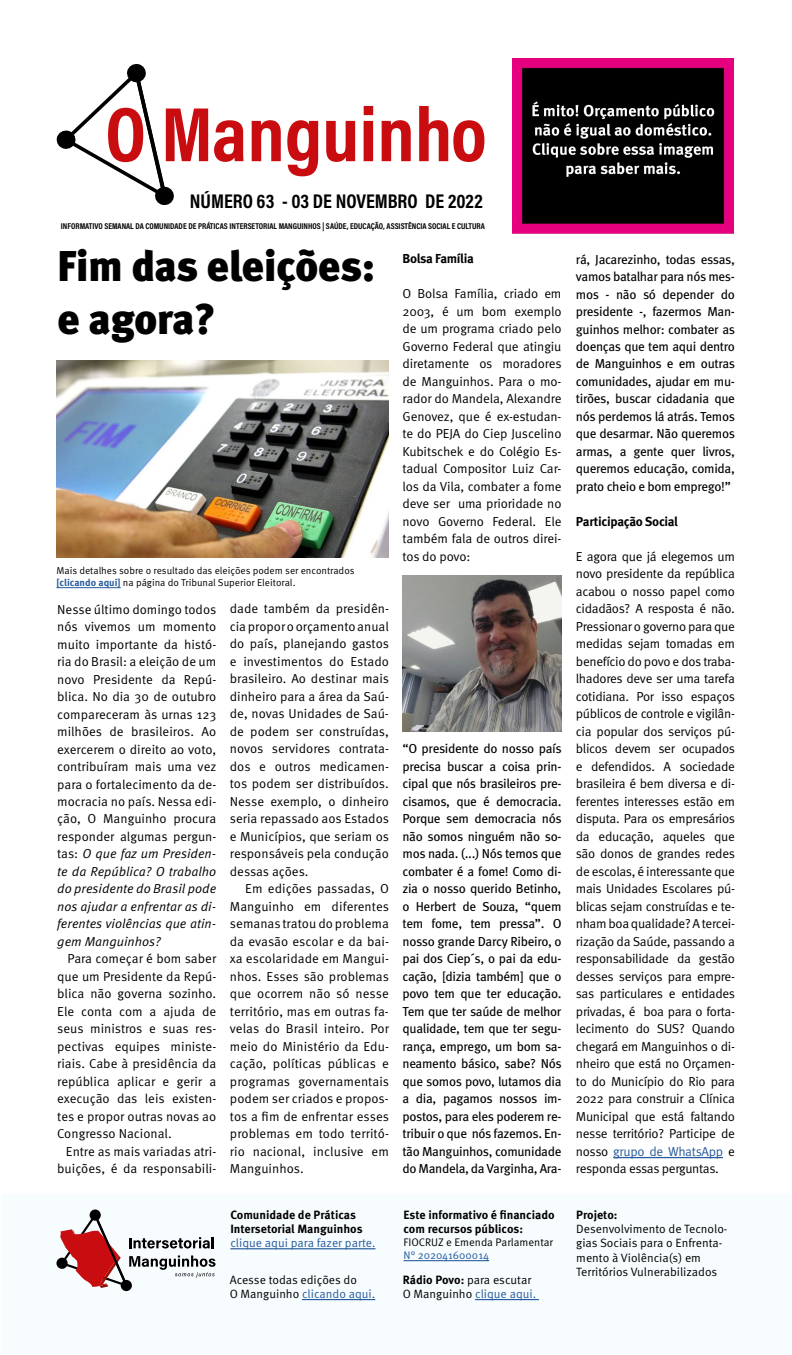
<style>
.page{position:relative;width:792px;height:1355px;background:#fff}
.page>*{position:absolute;margin:0;border:0;box-sizing:border-box;transform-origin:0 0}
.t1{font:900 43px/52.5px "Meta Pro";letter-spacing:-.015em;color:#000}
.t2{font:700 20px "Acumin Pro Cond";color:#000}
.t3{font:13px/17.5px "Meta Pro Norm";letter-spacing:-.005em;color:#000;text-align:justify}
.t4{font:13px/17.5px "Meta Pro";letter-spacing:-.025em;color:#000;text-align:justify}
.t5{font:13px/17.5px "Meta Pro Norm Ita";color:#000;text-align:justify}
.t6{font:700 13px "Meta Pro";letter-spacing:-.03em;color:#000}
.t7{font:12px/14.4px "Meta Pro Norm";color:#000}
.t8{font:700 12px/14.4px "Meta Pro";color:#000}
.t9{font:12px "Meta Pro Norm";color:#275b9b}
.t10{font:11px "Meta Pro Norm";color:#000}
.t11{font:11px "Meta Pro Norm";color:#275b9b}
.t12{font:10px/12px "Meta Pro Norm";color:#000}
.t13{font:700 8.5px "Acumin Pro Cond";color:#000}
.s1{font-family:"Meta Pro";font-weight:700;color:#275b9b}
.s2{font-family:"Meta Pro Norm"}
.s3{color:#275b9b}
.s4{font-family:"Meta Pro";font-weight:700}
</style>
<div class="page">
<div style="left:1px;top:1194px;width:791px;height:161px;background:#f7fcff"></div>
<svg style="left:90px;top:1209px;width:11px;height:12px"></svg>
<div style="left:121px;top:1280px;width:11px;height:11px;background:#000;border-radius:50%"></div>
<svg style="left:56px;top:1258px;width:12px;height:11px"></svg>
<svg style="left:60px;top:1213px;width:156px;height:75px"></svg>
<hr style="left:230px;top:1248px;width:146px;height:1px;background:#275b9b">
<hr style="left:404px;top:1260px;width:85px;height:1px;background:#275b9b">
<svg style="left:214px;top:120px;width:29px;height:42px"></svg>
<svg style="left:252px;top:120px;width:29px;height:41px"></svg>
<svg style="left:287px;top:120px;width:31px;height:56px"></svg>
<svg style="left:364px;top:106px;width:9px;height:55px"></svg>
<svg style="left:382px;top:120px;width:29px;height:41px"></svg>
<svg style="left:326px;top:121px;width:29px;height:41px"></svg>
<svg style="left:57px;top:63px;width:151px;height:142px"></svg>
<svg style="left:419px;top:106px;width:65px;height:56px"></svg>
<hr style="left:613px;top:1157px;width:110px;height:1px;background:#275b9b">
<hr style="left:302px;top:1299px;width:73px;height:1px;background:#275b9b">
<hr style="left:475px;top:1299px;width:64px;height:1px;background:#275b9b">
<img style="left:513px;top:58px;width:221px;height:176px">
<img style="left:56px;top:360px;width:332px;height:198px">
<hr style="left:56px;top:587px;width:65px;height:1px;background:#275b9b">
<img style="left:402px;top:575px;width:160px;height:156px">
<h2 class="t2" style="left:190px;top:188px;width:294px">NÚMERO 63 - 03 DE NOVEMBRO DE 2022</h2>
<p class="t13" style="left:61px;top:221px;width:425px">INFORMATIVO SEMANAL DA COMUNIDADE DE PRÁTICAS INTERSETORIAL MANGUINHOS | SAÚDE, EDUCAÇÃO, ASSISTÊNCIA SOCIAL E CULTURA</p>
<h1 class="t1" style="left:57px;top:238px;width:319px">Fim das eleições: e agora?</h1>
<p class="t12" style="left:56px;top:564px;width:300px">Mais detalhes sobre o resultado das eleições podem ser encontrados <span class="s1">[clicando aqui]</span> na página do Tribunal Superior Eleitoral.</p>
<p class="t3" style="left:57px;top:599px;width:161px">Nesse último domingo todos nós vivemos um momento muito importante da histó&shy;ria do Brasil: a eleição de um novo Presidente da Repú&shy;blica. No dia 30 de outubro compareceram às urnas 123 milhões de brasileiros. Ao exercerem o direito ao voto, contribuíram mais uma vez para o fortalecimento da de&shy;mocracia no país. Nessa edi&shy;ção, O Manguinho procura responder algumas pergun-</p>
<p class="t5" style="left:57px;top:844px;width:161px"><span class="s2">tas:</span> O que faz um Presiden&shy;te da República? O trabalho do presidente do Brasil pode nos ajudar a enfrentar as di&shy;ferentes violências que atin&shy;gem Manguinhos?</p>
<p class="t3" style="left:57px;top:949px;width:161px;text-indent:10px">Para começar é bom saber que um Presidente da Repú&shy;blica não governa sozinho.<br>Ele conta com a ajuda de seus ministros e suas res&shy;pectivas equipes ministe&shy;riais. Cabe à presidência da república aplicar e gerir a execução das leis existen&shy;tes e propor outras novas ao Congresso Nacional.</p>
<p class="t3" style="left:57px;top:1142px;width:161px;text-align:right">Entre as mais variadas atri&shy;buições, é da responsabili-</p>
<p class="t3" style="left:230px;top:599px;width:161px">dade também da presidên&shy;cia propor o orçamento anual do país, planejando gastos e investimentos do Estado brasileiro. Ao destinar mais dinheiro para a área da Saú&shy;de, novas Unidades de Saú&shy;de podem ser construídas, novos servidores contrata&shy;dos e outros medicamen&shy;tos podem ser distribuídos.<br>Nesse exemplo, o dinheiro seria repassado aos Estados e Municípios, que seriam os responsáveis pela condução dessas ações.</p>
<p class="t3" style="left:230px;top:879px;width:161px;text-indent:15px">Em edições passadas, O Manguinho em diferentes semanas tratou do problema da evasão escolar e da bai&shy;xa escolaridade em Mangui&shy;nhos. Esses são problemas que ocorrem não só nesse território, mas em outras fa&shy;velas do Brasil inteiro. Por meio do Ministério da Edu&shy;cação, políticas públicas e programas governamentais podem ser criados e propos&shy;tos a fim de enfrentar esses problemas em todo territó&shy;rio nacional, inclusive em Manguinhos.</p>
<p class="t8" style="left:230px;top:1206px;width:134px">Comunidade de Práticas<br>Intersetorial Manguinhos</p>
<p class="t9" style="left:230px;top:1234px;width:147px">clique aqui para fazer parte.</p>
<p class="t6" style="left:403px;top:249px;width:73px">Bolsa Família</p>
<p class="t3" style="left:403px;top:284px;width:161px">O Bolsa Família, criado em 2003, é um bom exemplo de um programa criado pelo Governo Federal que atingiu diretamente os moradores de Manguinhos. Para o mo&shy;rador do Mandela, Alexandre Genovez, que é ex-estudan&shy;te do PEJA do Ciep Juscelino Kubitschek e do Colégio Es&shy;tadual Compositor Luiz Car&shy;los da Vila, combater a fome deve ser uma prioridade no novo Governo Federal. Ele também fala de outros direi&shy;tos do povo:</p>
<p class="t4" style="left:403px;top:739px;width:161px">“O presidente do nosso país precisa buscar a coisa prin&shy;cipal que nós brasileiros pre&shy;cisamos, que é democracia.<br>Porque sem democracia nós não somos ninguém não so&shy;mos nada. (...) Nós temos que combater é a fome! Como di&shy;zia o nosso querido Betinho, o Herbert de Souza, “quem tem fome, tem pressa”. O nosso grande Darcy Ribeiro, o pai dos Ciep´s, o pai da edu&shy;cação, [dizia também] que o povo tem que ter educação.<br>Tem que ter saúde de melhor qualidade, tem que ter segu&shy;rança, emprego, um bom sa&shy;neamento básico, sabe? Nós que somos povo, lutamos dia a dia, pagamos nossos im&shy;postos, para eles poderem re&shy;tribuir o que nós fazemos. En&shy;tão Manguinhos, comunidade do Mandela, da Varginha, Ara-</p>
<p class="t8" style="left:404px;top:1206px;width:152px">Este informativo é financiado com recursos públicos:</p>
<p class="t10" style="left:404px;top:1234px;width:151px">FIOCRUZ e Emenda Parlamentar</p>
<p class="t11" style="left:404px;top:1247px;width:87px">N° 202041600014</p>
<p class="t7" style="left:230px;top:1272px;width:147px">Acesse todas edições do<br>O Manguinho <span class="s3">clicando aqui.</span></p>
<p class="t7" style="left:403px;top:1272px;width:135px"><span class="s4">Rádio Povo:</span> para escutar<br>O Manguinho <span class="s3">clique aqui.</span></p>
<p class="t4" style="left:576px;top:249px;width:161px">rá, Jacarezinho, todas essas, vamos batalhar para nós mes&shy;mos - não só depender do presidente -, fazermos Man&shy;guinhos melhor: combater as doenças que tem aqui dentro de Manguinhos e em outras comunidades, ajudar em mu&shy;tirões, buscar cidadania que nós perdemos lá atrás. Temos que desarmar. Não queremos armas, a gente quer livros, queremos educação, comida, prato cheio e bom emprego!”</p>
<p class="t6" style="left:576px;top:511px;width:104px">Participação Social</p>
<p class="t3" style="left:576px;top:547px;width:161px">E agora que já elegemos um novo presidente da república acabou o nosso papel como cidadãos? A resposta é não.<br>Pressionar o governo para que medidas sejam tomadas em benefício do povo e dos traba&shy;lhadores deve ser uma tarefa cotidiana. Por isso espaços públicos de controle e vigilân&shy;cia popular dos serviços pú&shy;blicos devem ser ocupados e defendidos. A sociedade brasileira é bem diversa e di&shy;ferentes interesses estão em disputa. Para os empresários da educação, aqueles que são donos de grandes redes de escolas, é interessante que mais Unidades Escolares pú&shy;blicas sejam construídas e te&shy;nham boa qualidade? A tercei&shy;rização da Saúde, passando a responsabilidade da gestão desses serviços para empre&shy;sas particulares e entidades privadas, é boa para o forta&shy;lecimento do SUS? Quando chegará em Manguinhos o di&shy;nheiro que está no Orçamen&shy;to do Município do Rio para 2022 para construir a Clínica Municipal que está faltando nesse território? Participe de nosso <span class="s3">grupo de WhatsApp</span> e responda essas perguntas.</p>
<p class="t8" style="left:576px;top:1206px;width:43px">Projeto:</p>
<p class="t7" style="left:576px;top:1221px;width:153px">Desenvolvimento de Tecnolo&shy;gias Sociais para o Enfrenta&shy;mento à Violência(s) em<br>Territórios Vulnerabilizados</p>
</div>
